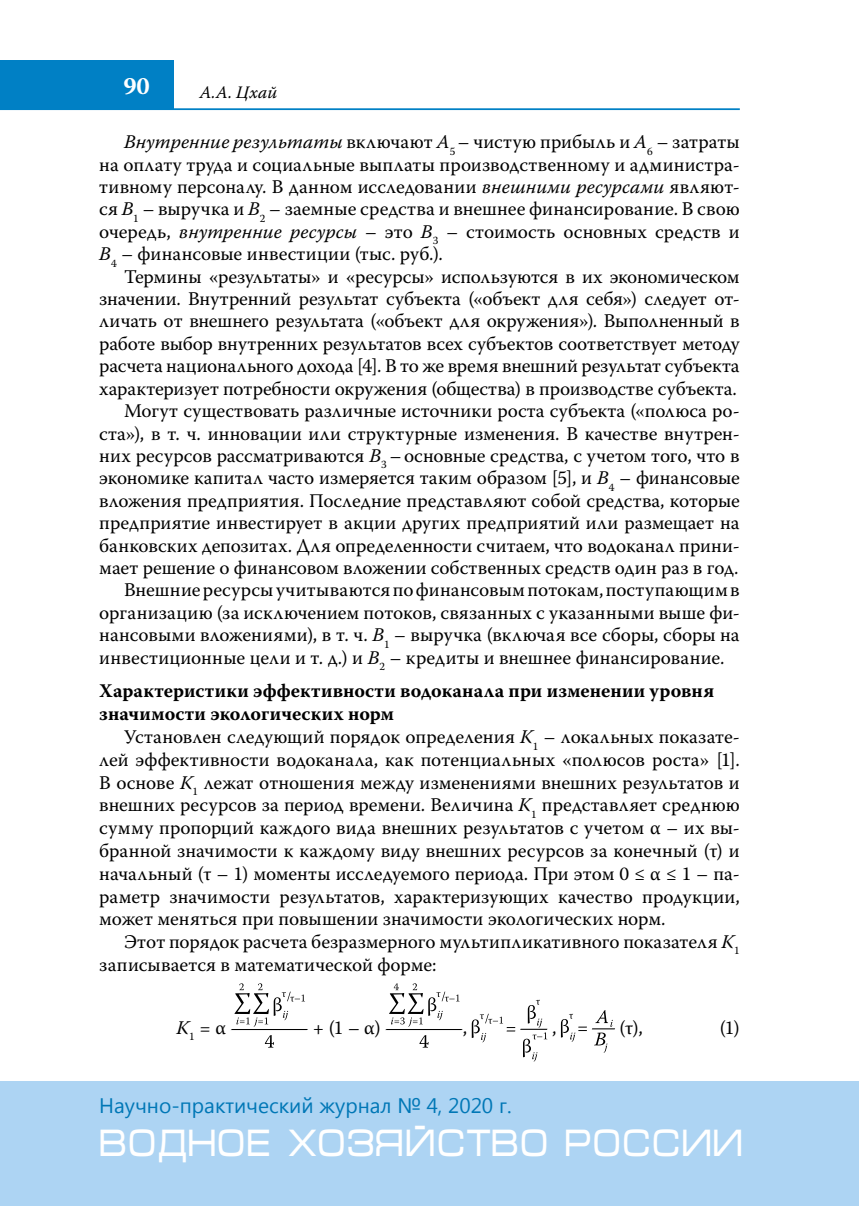
<style>
.page{position:relative;width:859px;height:1206px;background:#fff}
.page>*{position:absolute;margin:0;border:0;box-sizing:border-box;transform-origin:0 0}
.t1{font:38.5px "Micra C";color:#fff;scale:.83 1}
.t2{font:700 24.5px "Warnock Pro";color:#fff}
.t3{font:21px "Segoe UI";color:#0077b6}
.t4{font:19.25px/22.8px "Warnock Pro";color:#000;text-align:justify}
.t5{font:700 19.25px/23.1px "Warnock Pro";letter-spacing:.005em;color:#000}
.t6{font:italic 17.5px "Warnock Pro";color:#000}
.s1{font-style:italic}
</style>
<div class="page">
<hr style="left:0;top:108px;width:739px;height:2px;background:#0080c5">
<div style="left:0;top:60px;width:174px;height:50px;background:#0080c5"></div>
<div style="left:0;top:1081px;width:858px;height:124px;background:#add4f3"></div>
<svg style="left:230px;top:983px;width:78px;height:64px"></svg>
<svg style="left:385px;top:983px;width:77px;height:64px"></svg>
<svg style="left:471px;top:999px;width:76px;height:62px"></svg>
<svg style="left:560px;top:1010px;width:55px;height:42px"></svg>
<p class="t2" style="left:123px;top:71px;width:28px">90</p>
<p class="t6" style="left:200px;top:82px;width:79px">А.А. Цхай</p>
<p class="t4" style="left:99px;top:130px;width:642px;text-indent:25px"><span class="s1">Внутренние результаты</span> включают <span class="s1">А</span><sub>5</sub> – чистую прибыль и <span class="s1">А</span><sub>6</sub> – затраты на оплату труда и социальные выплаты производственному и администра&shy;тивному персоналу. В данном исследовании <span class="s1">внешними ресурсами</span> являют&shy;ся <span class="s1">B</span><sub>1</sub> – выручка и <span class="s1">B</span><sub>2</sub> – заемные средства и внешнее финансирование. В свою очередь, <span class="s1">внутренние ресурсы</span> – это <span class="s1">B</span><sub>3</sub> – стоимость основных средств и <span class="s1">B</span><sub>4</sub> – финансовые инвестиции (тыс. руб.).</p>
<p class="t4" style="left:124px;top:264px;width:616px">Термины «результаты» и «ресурсы» используются в их экономическом</p>
<p class="t4" style="left:99px;top:287px;width:641px">значении. Внутренний результат субъекта («объект для себя») следует от-</p>
<p class="t4" style="left:99px;top:309px;width:641px">личать от внешнего результата («объект для окружения»). Выполненный в</p>
<p class="t4" style="left:99px;top:332px;width:641px">работе выбор внутренних результатов всех субъектов соответствует методу</p>
<p class="t4" style="left:99px;top:354px;width:641px">расчета национального дохода [4]. В то же время внешний результат субъекта</p>
<p class="t4" style="left:99px;top:377px;width:639px">характеризует потребности окружения (общества) в производстве субъекта.</p>
<p class="t4" style="left:124px;top:399px;width:617px">Могут существовать различные источники роста субъекта («полюса ро-</p>
<p class="t4" style="left:99px;top:421px;width:641px">ста»), в т. ч. инновации или структурные изменения. В качестве внутрен-</p>
<p class="t4" style="left:99px;top:444px;width:641px">них ресурсов рассматриваются <span class="s1">B</span><sub>3</sub> –основные средства, с учетом того, что в</p>
<p class="t4" style="left:99px;top:466px;width:641px">экономике капитал часто измеряется таким образом [5], и <span class="s1">B</span><sub>4</sub> – финансовые</p>
<p class="t4" style="left:99px;top:488px;width:641px">вложения предприятия. Последние представляют собой средства, которые</p>
<p class="t4" style="left:99px;top:511px;width:641px">предприятие инвестирует в акции других предприятий или размещает на</p>
<p class="t4" style="left:99px;top:533px;width:641px">банковских депозитах. Для определенности считаем, что водоканал прини-</p>
<p class="t4" style="left:99px;top:556px;width:640px">мает решение о финансовом вложении собственных средств один раз в год.</p>
<p class="t4" style="left:124px;top:578px;width:617px">Внешние ресурсы учитываются по финансовым потокам, поступающим в</p>
<p class="t4" style="left:99px;top:601px;width:641px">организацию (за исключением потоков, связанных с указанными выше фи-</p>
<p class="t4" style="left:99px;top:623px;width:641px">нансовыми вложениями), в т. ч. <span class="s1">B</span><sub>1</sub> – выручка (включая все сборы, сборы на</p>
<p class="t4" style="left:99px;top:646px;width:626px">инвестиционные цели и т. д.) и <span class="s1">B</span><sub>2</sub> – кредиты и внешнее финансирование.</p>
<p class="t5" style="left:99px;top:678px;width:616px">Характеристики эффективности водоканала при изменении уровня значимости экологических норм</p>
<p class="t4" style="left:99px;top:725px;width:641px;text-indent:25px">Установлен следующий порядок определения <span class="s1">K</span><sub>1</sub> – локальных показате&shy;лей эффективности водоканала, как потенциальных «полюсов роста» [1].<br>В основе <span class="s1">K</span><sub>1</sub> лежат отношения между изменениями внешних результатов и внешних ресурсов за период времени. Величина <span class="s1">K</span><sub>1</sub> представляет среднюю сумму пропорций каждого вида внешних результатов с учетом α – их вы&shy;бранной значимости к каждому виду внешних ресурсов за конечный (τ) и начальный (τ – 1) моменты исследуемого периода. При этом 0 ≤ α ≤ 1 – па&shy;раметр значимости результатов, характеризующих качество продукции, может меняться при повышении значимости экологических норм.</p>
<p class="t4" style="left:99px;top:930px;width:641px;text-indent:25px">Этот порядок расчета безразмерного мультипликативного показателя <span class="s1">K</span><sub>1 </sub>записывается в математической форме:</p>
<p class="t4" style="left:176px;top:1015px;width:51px"><span class="s1">K</span><sub>1</sub> = α</p>
<p class="t4" style="left:312px;top:1015px;width:69px">+ (1 – α)</p>
<p class="t4" style="left:462px;top:1015px;width:6px">,</p>
<p class="t4" style="left:552px;top:1015px;width:6px">,</p>
<p class="t4" style="left:619px;top:1015px;width:25px">(τ),</p>
<p class="t4" style="left:719px;top:1015px;width:22px">(1)</p>
<p class="t3" style="left:99px;top:1090px;width:413px">Научно-практический журнал № 4, 2020 г.</p>
<h1 class="t1" style="left:99px;top:1126px;width:777px">ВОДНОЕ ХОЗЯЙСТВО РОССИИ</h1>
</div>
